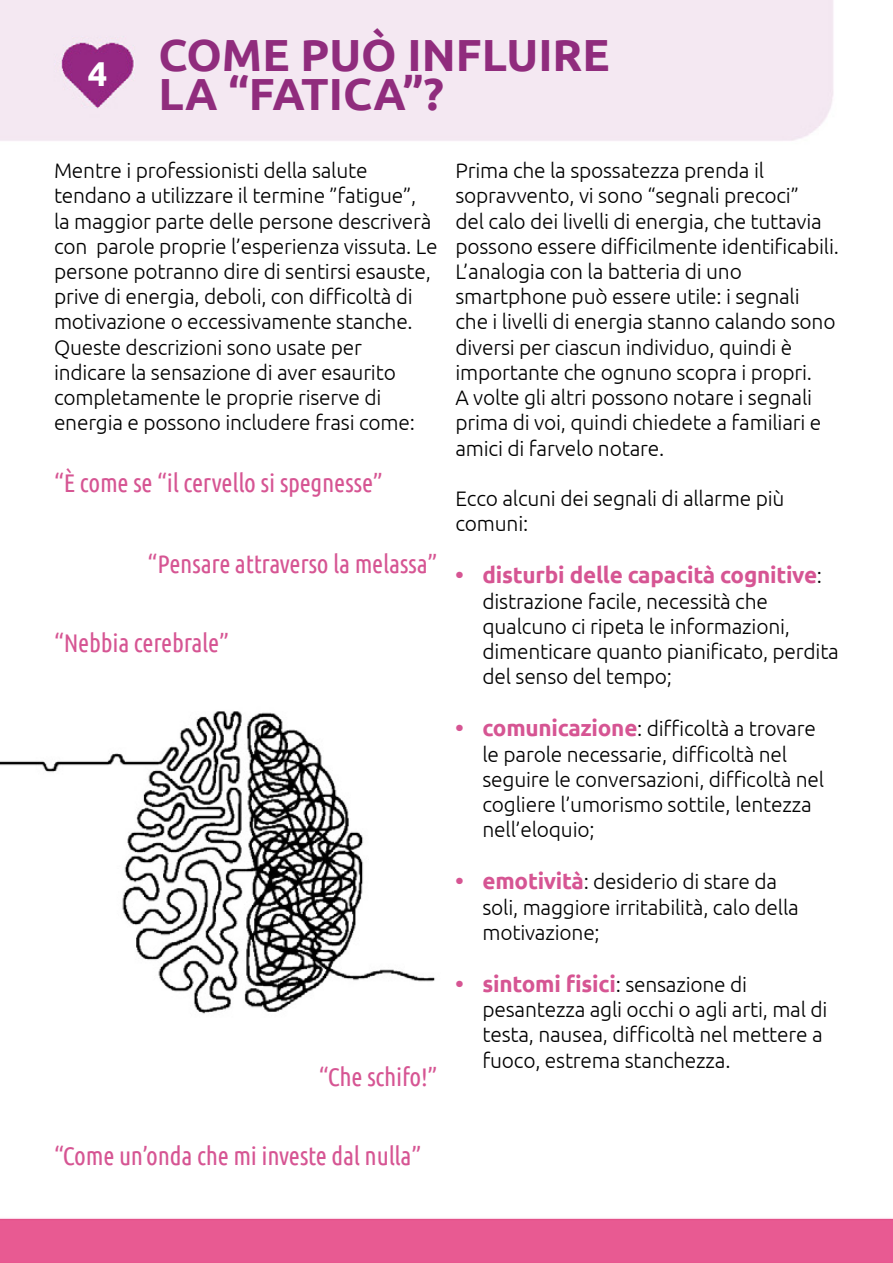
<style>
.page{position:relative;width:893px;height:1263px;background:#fff}
.page>*{position:absolute;margin:0;border:0;box-sizing:border-box;transform-origin:0 0}
.t1{font:700 45px/39px "Ubuntu";color:#902c7d}
.t2{font:25.5px "Ubuntu Condensed";letter-spacing:-.01em;color:#d65593}
.t3{font:700 22.5px "Ubuntu";letter-spacing:-.01em;color:#d65593}
.t4{font:300 21px/25.2px "Ubuntu";letter-spacing:-.01em;color:#000}
.s1{font-weight:300;font-size:21px;color:#000}
.s2{font-weight:700;font-size:22.5px;color:#d65593}
</style>
<div class="page">
<img style="left:0;top:0;width:893px;height:1263px">
<h1 class="t1" style="left:158px;top:35px;width:453px;text-indent:-71px"><sub>4</sub> COME PUÒ INFLUIRE<br>LA “FATICA”?</h1>
<p class="t4" style="left:54px;top:158px;width:385px">Mentre i professionisti della salute tendano a utilizzare il termine ”fatigue”,<br>la maggior parte delle persone descriverà con parole proprie l’esperienza vissuta. Le persone potranno dire di sentirsi esauste, prive di energia, deboli, con difficoltà di motivazione o eccessivamente stanche.<br>Queste descrizioni sono usate per indicare la sensazione di aver esaurito completamente le proprie riserve di energia e possono includere frasi come:</p>
<p class="t4" style="left:455px;top:158px;width:385px">Prima che la spossatezza prenda il sopravvento, vi sono “segnali precoci”<br>del calo dei livelli di energia, che tuttavia possono essere difficilmente identificabili.<br>L’analogia con la batteria di uno smartphone può essere utile: i segnali<br>che i livelli di energia stanno calando sono diversi per ciascun individuo, quindi è importante che ognuno scopra i propri.<br>A volte gli altri possono notare i segnali prima di voi, quindi chiedete a familiari e amici di farvelo notare.</p>
<p class="t4" style="left:455px;top:485px;width:330px">Ecco alcuni dei segnali di allarme più comuni:</p>
<p class="t3" style="left:455px;top:562px;width:368px">• disturbi delle capacità cognitive<span class="s1">:</span></p>
<p class="t4" style="left:482px;top:588px;width:358px">distrazione facile, necessità che qualcuno ci ripeta le informazioni, dimenticare quanto pianificato, perdita del senso del tempo;</p>
<p class="t4" style="left:482px;top:716px;width:343px;text-indent:-27px"><span class="s2">• comunicazione</span>: difficoltà a trovare le parole necessarie, difficoltà nel seguire le conversazioni, difficoltà nel cogliere l’umorismo sottile, lentezza nell’eloquio;</p>
<p class="t4" style="left:482px;top:869px;width:318px;text-indent:-27px"><span class="s2">• emotività</span>: desiderio di stare da soli, maggiore irritabilità, calo della motivazione;</p>
<p class="t3" style="left:455px;top:970px;width:293px">• sintomi fisici<span class="s1">: sensazione di</span></p>
<p class="t4" style="left:482px;top:996px;width:346px">pesantezza agli occhi o agli arti, mal di testa, nausea, difficoltà nel mettere a fuoco, estrema stanchezza.</p>
<p class="t2" style="left:54px;top:467px;width:330px">“È come se “il cervello si spegnesse”</p>
<p class="t2" style="left:148px;top:548px;width:291px">“Pensare attraverso la melassa”</p>
<p class="t2" style="left:54px;top:627px;width:177px">“Nebbia cerebrale”</p>
<p class="t2" style="left:319px;top:1061px;width:120px">“Che schifo!”</p>
<p class="t2" style="left:54px;top:1140px;width:369px">“Come un’onda che mi investe dal nulla”</p>
</div>
